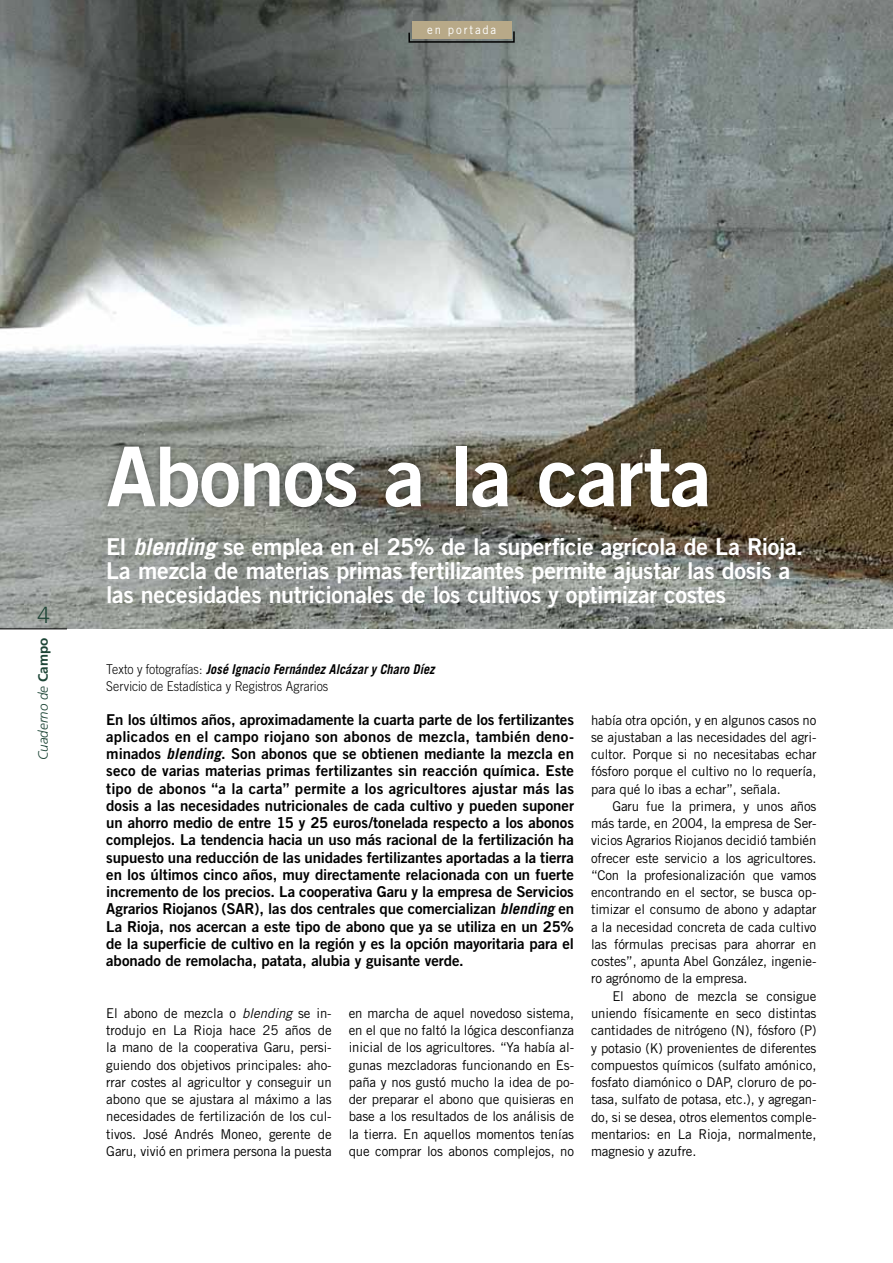
<style>
.page{position:relative;width:893px;height:1263px;background:#fff}
.page>*{position:absolute;margin:0;border:0;box-sizing:border-box;transform-origin:0 0}
.t1{font:82.5px "Trade Gothic Bold Two";letter-spacing:-.02em;color:#fff}
.t2{font:23.25px/24px "Trade Gothic Bold Two";letter-spacing:-.015em;color:#fff}
.t3{font:300 22.5px "Trade Gothic";color:#1d4536}
.t4{font:15px/17.2px "Trade Gothic Bold Two";letter-spacing:-.005em;color:#000;text-align:justify}
.t5{font:13.5px/17.2px "Trade Gothic LT Std";letter-spacing:-.01em;color:#000;text-align:justify}
.t6{font:300 13.5px/17.2px "Trade Gothic";color:#000;scale:.91 1}
.t7{font:italic 300 13.5px "Frutiger";color:#1d4536}
.t8{font:12px "Trade Gothic";letter-spacing:.16em;color:#fff;scale:.95 1}
.s1{font-weight:700;font-style:normal}
.s2{font-family:"Trade Gothic";font-weight:700;font-style:italic}
.s3{font-weight:700;font-style:italic}
.s4{font-style:italic}
</style>
<div class="page">
<img style="left:0;top:0;width:893px;height:629px">
<div style="left:98px;top:438px;width:617px;height:78px;background:#000;opacity:.42"></div>
<svg style="left:408px;top:30px;width:107px;height:13px"></svg>
<div style="left:412px;top:21px;width:99px;height:18px;background:#b8a988"></div>
<hr style="left:0;top:628px;width:67px;height:1px;background:#000">
<p class="t8" style="left:427px;top:23px;width:74px">en portada</p>
<h3 class="t3" style="left:37px;top:601px;width:14px">4</h3>
<p class="t7" style="left:35px;top:760px;width:124px;rotate:-90deg">Cuaderno de <span class="s1">Campo</span></p>
<h1 class="t1" style="left:106px;top:426px;width:607px">Abonos a la carta</h1>
<h2 class="t2" style="left:106px;top:534px;width:698px">El <span class="s2">blending</span> se emplea en el 25% de la superficie agrícola de La Rioja.<br>La mezcla de materias primas fertilizantes permite ajustar las dosis a las necesidades nutricionales de los cultivos y optimizar costes</h2>
<p class="t6" style="left:106px;top:660px;width:362px">Texto y fotografías: <span class="s3">José Ignacio Fernández Alcázar y Charo Díez<br></span>Servicio de Estadística y Registros Agrarios</p>
<p class="t4" style="left:106px;top:710px;width:469px">En los últimos años, aproximadamente la cuarta parte de los fertilizantes aplicados en el campo riojano son abonos de mezcla, también deno&shy;minados <span class="s2">blending</span>. Son abonos que se obtienen mediante la mezcla en seco de varias materias primas fertilizantes sin reacción química. Este tipo de abonos “a la carta” permite a los agricultores ajustar más las dosis a las necesidades nutricionales de cada cultivo y pueden suponer un ahorro medio de entre 15 y 25 euros/tonelada respecto a los abonos complejos. La tendencia hacia un uso más racional de la fertilización ha supuesto una reducción de las unidades fertilizantes aportadas a la tierra en los últimos cinco años, muy directamente relacionada con un fuerte incremento de los precios. La cooperativa Garu y la empresa de Servicios Agrarios Riojanos (SAR), las dos centrales que comercializan <span class="s2">blending</span> en La Rioja, nos acercan a este tipo de abono que ya se utiliza en un 25% de la superficie de cultivo en la región y es la opción mayoritaria para el abonado de remolacha, patata, alubia y guisante verde.</p>
<p class="t5" style="left:106px;top:1004px;width:227px">El abono de mezcla o <span class="s4">blending</span> se in&shy;trodujo en La Rioja hace 25 años de la mano de la cooperativa Garu, persi&shy;guiendo dos objetivos principales: aho&shy;rrar costes al agricultor y conseguir un abono que se ajustara al máximo a las necesidades de fertilización de los cul&shy;tivos. José Andrés Moneo, gerente de Garu, vivió en primera persona la puesta</p>
<p class="t5" style="left:349px;top:1004px;width:227px">en marcha de aquel novedoso sistema, en el que no faltó la lógica desconfianza inicial de los agricultores. “Ya había al&shy;gunas mezcladoras funcionando en Es&shy;paña y nos gustó mucho la idea de po&shy;der preparar el abono que quisieras en base a los resultados de los análisis de la tierra. En aquellos momentos tenías que comprar los abonos complejos, no</p>
<p class="t5" style="left:591px;top:711px;width:227px">había otra opción, y en algunos casos no se ajustaban a las necesidades del agri&shy;cultor. Porque si no necesitabas echar fósforo porque el cultivo no lo requería, para qué lo ibas a echar”, señala.</p>
<p class="t5" style="left:591px;top:797px;width:227px;text-indent:21px">Garu fue la primera, y unos años más tarde, en 2004, la empresa de Ser&shy;vicios Agrarios Riojanos decidió también ofrecer este servicio a los agricultores. “Con la profesionalización que vamos encontrando en el sector, se busca op&shy;timizar el consumo de abono y adaptar a la necesidad concreta de cada cultivo las fórmulas precisas para ahorrar en costes”, apunta Abel González, ingenie&shy;ro agrónomo de la empresa.</p>
<p class="t5" style="left:591px;top:987px;width:227px;text-indent:21px">El abono de mezcla se consigue uniendo físicamente en seco distintas cantidades de nitrógeno (N), fósforo (P) y potasio (K) provenientes de diferentes compuestos químicos (sulfato amónico, fosfato diamónico o DAP, cloruro de po&shy;tasa, sulfato de potasa, etc.), y agregan&shy;do, si se desea, otros elementos comple&shy;mentarios: en La Rioja, normalmente, magnesio y azufre.</p>
</div>
